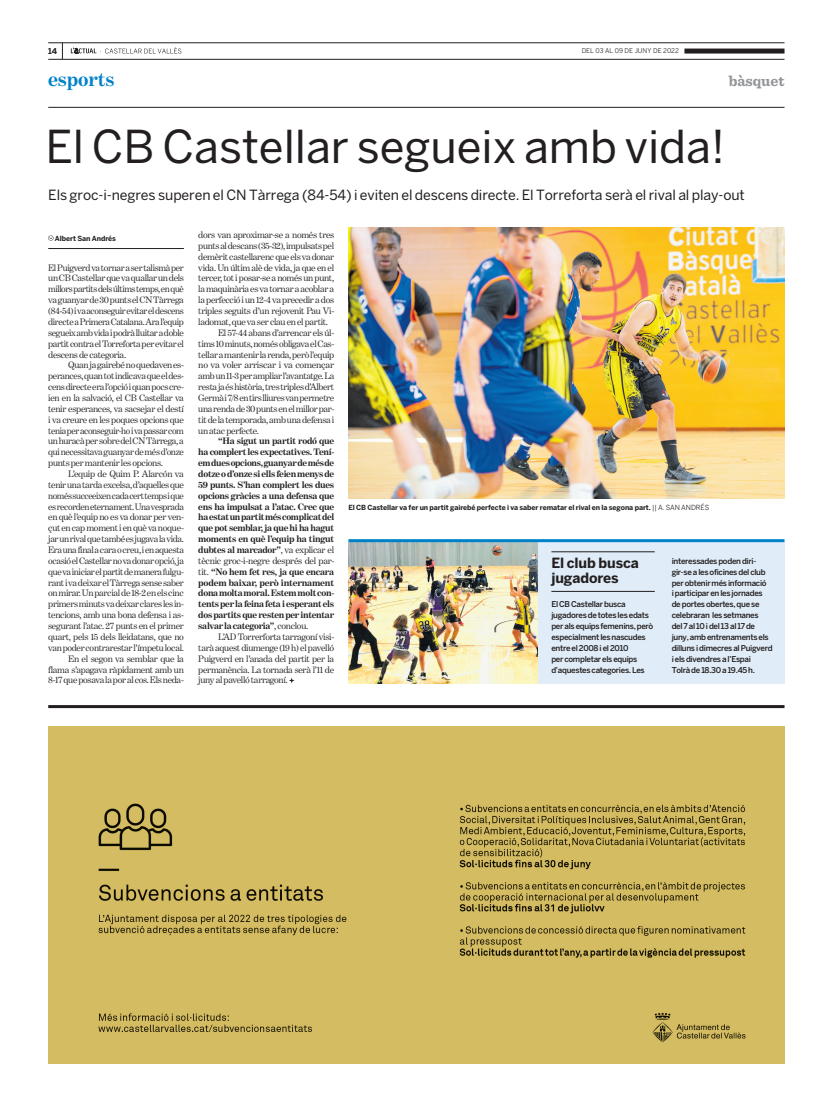
<style>
.page{position:relative;width:820px;height:1106px;background:#fff}
.page>*{position:absolute;margin:0;border:0;box-sizing:border-box;transform-origin:0 0}
._01_Titular_pàgina{font:45px "Benton Sans";color:#231f20}
.t1{font:700 20px "Benton Modern One";letter-spacing:-.005em;color:#0082c8}
.t2{font:700 15px "Sentinel";letter-spacing:-.005em;color:#939598}
._10_Entradeta{font:14px "Benton Sans";letter-spacing:-.005em;color:#231f20}
._09_Titular_Despiece{font:700 14px/15px "Benton Sans";letter-spacing:-.01em;color:#231f20}
.t3{font:9.5px/10.9px "Benton Modern One";letter-spacing:-.03em;color:#231f20;text-align:justify}
.t4{font:700 9.5px/10.9px "Benton Modern One";letter-spacing:-.03em;color:#231f20;text-align:justify}
._09_Despiece{font:500 8px/10.9px "Benton Sans";letter-spacing:-.04em;color:#231f20}
.t5{font:700 8px "Benton Sans";color:#231f20}
._11_Peu_foto{font:700 7px "Benton Sans";letter-spacing:-.01em;color:#231f20}
._12_Nom_redactor{font:700 7px "Benton Sans";letter-spacing:-.01em;color:#231f20}
.t6{font:6.5px "Benton Sans";letter-spacing:.005em;color:#231f20}
.s1{font-weight:400}
</style>
<div class="page">
<svg style="left:62px;top:44px;width:1px;height:15px"></svg>
<hr style="left:48px;top:107px;width:736px;height:1px;background:#231f20">
<hr style="left:48px;top:43px;width:736px;height:1px;background:#231f20">
<hr style="left:48px;top:59px;width:736px;height:1px;background:#231f20">
<div style="left:684px;top:49px;width:100px;height:5px;background:#231f20"></div>
<svg style="left:71px;top:47px;width:110px;height:7px"></svg>
<svg style="left:48px;top:235px;width:6px;height:6px"></svg>
<hr style="left:48px;top:248px;width:136px;height:1px;background:#231f20">
<img style="left:348px;top:227px;width:436px;height:271px">
<svg style="left:289px;top:678px;width:5px;height:5px"></svg>
<div style="left:348px;top:542px;width:436px;height:141px;background:#e0ecf7"></div>
<img style="left:348px;top:542px;width:189px;height:141px">
<hr style="left:551px;top:551px;width:103px;height:1px;background:#231f20">
<hr style="left:551px;top:591px;width:103px;height:1px;background:#231f20">
<hr style="left:48px;top:705px;width:736px;height:3px;background:#231f20">
<img style="left:48px;top:726px;width:736px;height:337px">
<hr style="left:348px;top:539px;width:436px;height:3px;background:#0082c8">
<p class="t5" style="left:48px;top:46px;width:11px">14</p>
<p class="t6" style="left:581px;top:47px;width:99px">DEL 03 AL 09 DE JUNY DE 2022</p>
<p class="t1" style="left:48px;top:68px;width:68px">esports</p>
<p class="t2" style="left:728px;top:69px;width:57px">bàsquet</p>
<p class="_01_Titular_pàgina" style="left:45px;top:120px;width:681px">El CB Castellar segueix amb vida!</p>
<p class="_10_Entradeta" style="left:48px;top:186px;width:698px">Els groc-i-negres superen el CN Tàrrega (84-54) i eviten el descens directe. El Torreforta serà el rival al play-out</p>
<p class="_12_Nom_redactor" style="left:55px;top:234px;width:63px">Albert San Andrés</p>
<p class="t3" style="left:48px;top:262px;width:137px">El Puigverd va tornar a ser talismà per un CB Castellar que va quallar un dels millors partits dels últims temps, en què va guanyar de 30 punts el CN Tàrrega (84-54) i va aconseguir evitar el descens directe a Primera Catalana. Ara l’equip segueix amb vida i podrà lluitar a doble partit contra el Torreforta per evitar el descens de categoria.</p>
<p class="t3" style="left:48px;top:360px;width:137px;text-indent:20px">Quan ja gairebé no quedaven es&shy;perances, quan tot indicava que el des&shy;cens directe era l’opció i quan pocs cre&shy;ien en la salvació, el CB Castellar va tenir esperances, va sacsejar el destí i va creure en les poques opcions que tenia per aconseguir-ho i va passar com un huracà per sobre del CN Tàrrega, a qui necessitava guanyar de més d’onze punts per mantenir les opcions.</p>
<p class="t3" style="left:48px;top:468px;width:137px;text-indent:20px">L’equip de Quim P. Alarcón va tenir una tarda excelsa, d’aquelles que només succeeixen cada cert temps i que es recorden eternament. Una vesprada en què l’equip no es va donar per ven&shy;çut en cap moment i en què va noque&shy;jar un rival que també es jugava la vida.<br>Era una final a cara o creu, i en aquesta ocasió el Castellar no va donar opció, ja que va iniciar el partit de manera fulgu&shy;rant i va deixar el Tàrrega sense saber on mirar. Un parcial de 18-2 en els cinc primers minuts va deixar clares les in&shy;tencions, amb una bona defensa i as&shy;segurant l’atac. 27 punts en el primer quart, pels 15 dels lleidatans, que no van poder contrarestar l’ímpetu local.</p>
<p class="t3" style="left:48px;top:653px;width:137px;text-indent:20px">En el segon va semblar que la flama s’apagava ràpidament amb un 8-17 que posava la por al cos. Els neda-</p>
<p class="t3" style="left:198px;top:229px;width:137px">dors van aproximar-se a només tres punts al descans (35-32), impulsats pel demèrit castellarenc que els va donar vida. Un últim alè de vida, ja que en el tercer, tot i posar-se a només un punt, la maquinària es va tornar a acoblar a la perfecció i un 12-4 va precedir a dos triples seguits d’un rejovenit Pau Vi&shy;ladomat, que va ser clau en el partit.</p>
<p class="t3" style="left:198px;top:327px;width:137px;text-indent:20px">El 57-44 abans d’arrencar els úl&shy;tims 10 minuts, només obligava el Cas&shy;tellar a mantenir la renda, però l’equip no va voler arriscar i va començar amb un 11-3 per ampliar l’avantatge. La resta ja és història, tres triples d’Albert Germà i 7/8 en tirs lliures van permetre una renda de 30 punts en el millor par&shy;tit de la temporada, amb una defensa i un atac perfecte.</p>
<p class="t4" style="left:198px;top:435px;width:137px;text-indent:20px">“Ha sigut un partit rodó que ha complert les expectatives. Tení&shy;em dues opcions, guanyar de més de dotze o d’onze si ells feien menys de 59 punts. S’han complert les dues opcions gràcies a una defensa que ens ha impulsat a l’atac. Crec que ha estat un partit més complicat del que pot semblar, ja que hi ha hagut moments en què l’equip ha tingut dubtes al marcador”<span class="s1">, va explicar el tècnic groc-i-negre després del par&shy;tit.</span> “No hem fet res, ja que encara podem baixar, però internament dona molta moral. Estem molt con&shy;tents per la feina feta i esperant els dos partits que resten per intentar salvar la categoria”<span class="s1">, conclou.</span></p>
<p class="t3" style="left:198px;top:631px;width:137px;text-indent:20px">L’AD Torrerforta tarragoní visi&shy;tarà aquest diumenge (19 h) el pavelló Puigverd en l’anada del partit per la permanència. La tornada serà l’11 de juny al pavelló tarragoní.</p>
<p class="_11_Peu_foto" style="left:348px;top:503px;width:362px">El CB Castellar va fer un partit gairebé perfecte i va saber rematar el rival en la segona part. <span class="s1">|| A. SAN ANDRÉS</span></p>
<p class="_09_Titular_Despiece" style="left:551px;top:555px;width:89px">El club busca jugadores</p>
<p class="_09_Despiece" style="left:671px;top:555px;width:102px">interessades poden diri&shy;gir-se a les oficines del club per obtenir més informació<br>i participar en les jornades de portes obertes, que se celebraran les setmanes<br>del 7 al 10 i del 13 al 17 de juny, amb entrenaments els dilluns i dimecres al Puigverd i els divendres a l’Espai<br>Tolrà de 18.30 a 19.45 h.</p>
<p class="_09_Despiece" style="left:551px;top:599px;width:103px">El CB Castellar busca jugadores de totes les edats per als equips femenins, però especialment les nascudes entre el 2008 i el 2010<br>per completar els equips d’aquestes categories. Les</p>
</div>
